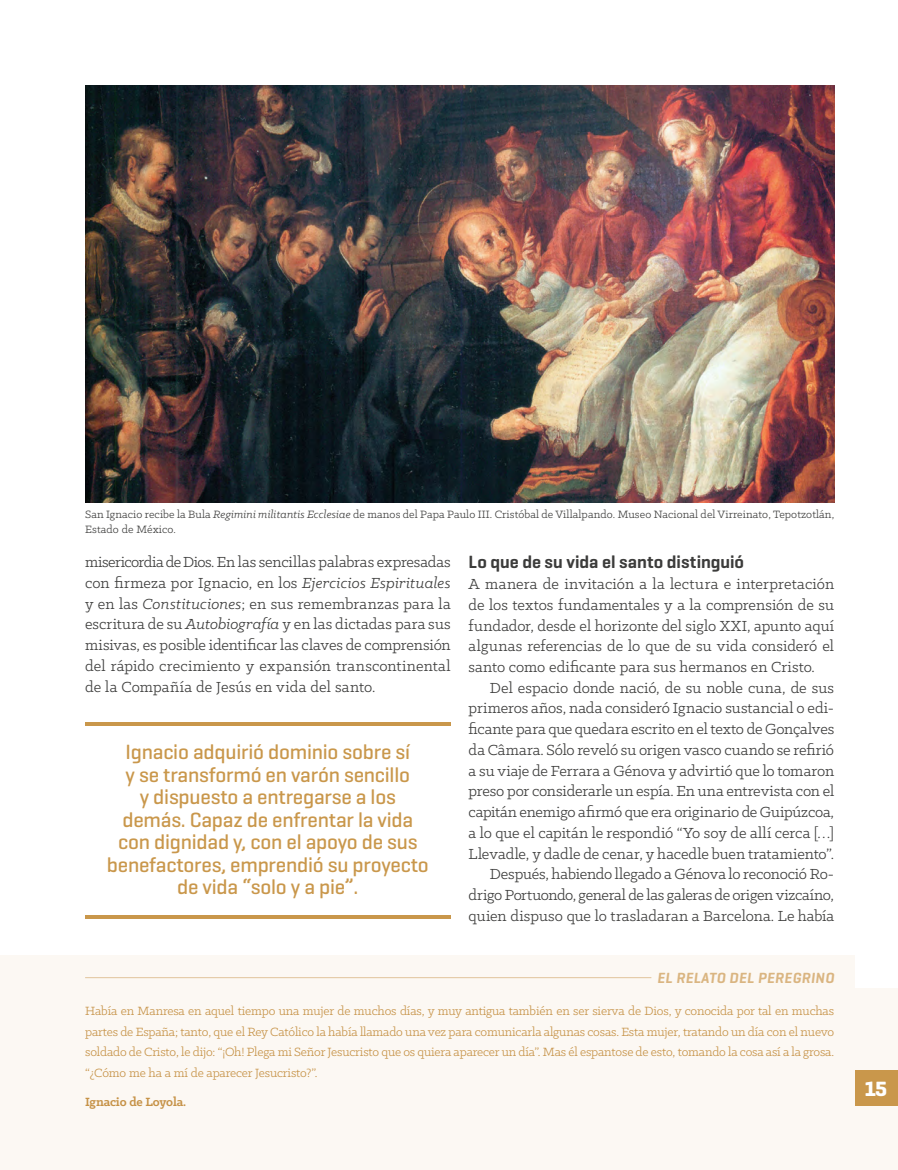
<style>
.page{position:relative;width:898px;height:1170px;background:#fff}
.page>*{position:absolute;margin:0;border:0;box-sizing:border-box;transform-origin:0 0}
.t1{font:500 21px/22.5px "Geogrotesque";letter-spacing:-.01em;color:#c9974b;text-align:center}
.t2{font:700 21px "Geogrotesque";color:#fff}
.t3{font:600 18px "Geogrotesque";color:#3c3c3b}
.t4{font:16.5px/20.7px "Klinic Slab";letter-spacing:-.005em;color:#3c3c3b;text-align:justify}
.t5{font:italic 600 15px "Geogrotesque";letter-spacing:.025em;color:#dab581}
.t6{font:13.5px/20.7px "Klinic Slab";letter-spacing:-.01em;color:#c9974b;text-align:justify}
.t7{font:700 13.5px "Klinic Slab";letter-spacing:-.01em;color:#c9974b}
.t8{font:12px/14.4px "Klinic Slab";letter-spacing:.01em;color:#3c3c3b}
.s1{font-style:italic}
</style>
<div class="page">
<div style="left:0;top:955px;width:897px;height:214px;background:#fcf8f3"></div>
<hr style="left:85px;top:977px;width:566px;height:1px;background:#e4caa4">
<div style="left:855px;top:943px;width:42px;height:44px;background:#fff"></div>
<div style="left:854px;top:1070px;width:43px;height:36px;background:#c9974b"></div>
<svg style="left:85px;top:722px;width:365px;height:3px"></svg>
<hr style="left:85px;top:915px;width:365px;height:3px;background:#c9974b">
<img style="left:85px;top:85px;width:748px;height:417px">
<p class="t8" style="left:85px;top:507px;width:750px">San Ignacio recibe la Bula <span class="s1">Regimini militantis Ecclesiae</span> de manos del Papa Paulo III. Cristóbal de Villalpando. Museo Nacional del Virreinato, Tepotzotlán,<br>Estado de México.</p>
<p class="t4" style="left:85px;top:551px;width:367px">misericordia de Dios. En las sencillas palabras expresadas con firmeza por Ignacio, en los <span class="s1">Ejercicios Espirituales </span>y en las <span class="s1">Constituciones</span>; en sus remembranzas para la escritura de su <span class="s1">Autobiografía</span> y en las dictadas para sus misivas, es posible identificar las claves de comprensión del rápido crecimiento y expansión transcontinental de la Compañía de Jesús en vida del santo.</p>
<p class="t3" style="left:468px;top:551px;width:277px">Lo que de su vida el santo distinguió</p>
<p class="t4" style="left:468px;top:573px;width:367px">A manera de invitación a la lectura e interpretación de los textos fundamentales y a la comprensión de su fundador, desde el horizonte del siglo XXI, apunto aquí algunas referencias de lo que de su vida consideró el santo como edificante para sus hermanos en Cristo.</p>
<p class="t4" style="left:468px;top:676px;width:367px;text-align:right">Del espacio donde nació, de su noble cuna, de sus primeros años, nada consideró Ignacio sustancial o edi&shy;ficante para que quedara escrito en el texto de Gonçalves da Câmara. Sólo reveló su origen vasco cuando se refirió a su viaje de Ferrara a Génova y advirtió que lo tomaron preso por considerarle un espía. En una entrevista con el capitán enemigo afirmó que era originario de Guipúzcoa, a lo que el capitán le respondió “Yo soy de allí cerca […] Llevadle, y dadle de cenar, y hacedle buen tratamiento”.<br>Después, habiendo llegado a Génova lo reconoció Ro&shy;drigo Portuondo, general de las galeras de origen vizcaíno, quien dispuso que lo trasladaran a Barcelona. Le había</p>
<p class="t1" style="left:107px;top:740px;width:323px">Ignacio adquirió dominio sobre sí<br>y se transformó en varón sencillo<br>y dispuesto a entregarse a los demás. Capaz de enfrentar la vida con dignidad y, con el apoyo de sus benefactores, emprendió su proyecto de vida “solo y a pie”.</p>
<p class="t5" style="left:657px;top:968px;width:178px">EL RELATO DEL PEREGRINO</p>
<p class="t6" style="left:85px;top:1000px;width:750px">Había en Manresa en aquel tiempo una mujer de muchos días, y muy antigua también en ser sierva de Dios, y conocida por tal en muchas partes de España; tanto, que el Rey Católico la había llamado una vez para comunicarla algunas cosas. Esta mujer, tratando un día con el nuevo soldado de Cristo, le dijo: “¡Oh! Plega mi Señor Jesucristo que os quiera aparecer un día”. Mas él espantose de esto, tomando la cosa así a la grosa. “¿Cómo me ha a mí de aparecer Jesucristo?”.</p>
<p class="t7" style="left:85px;top:1093px;width:102px">Ignacio de Loyola.</p>
<p class="t2" style="left:864px;top:1075px;width:24px">15</p>
</div>
